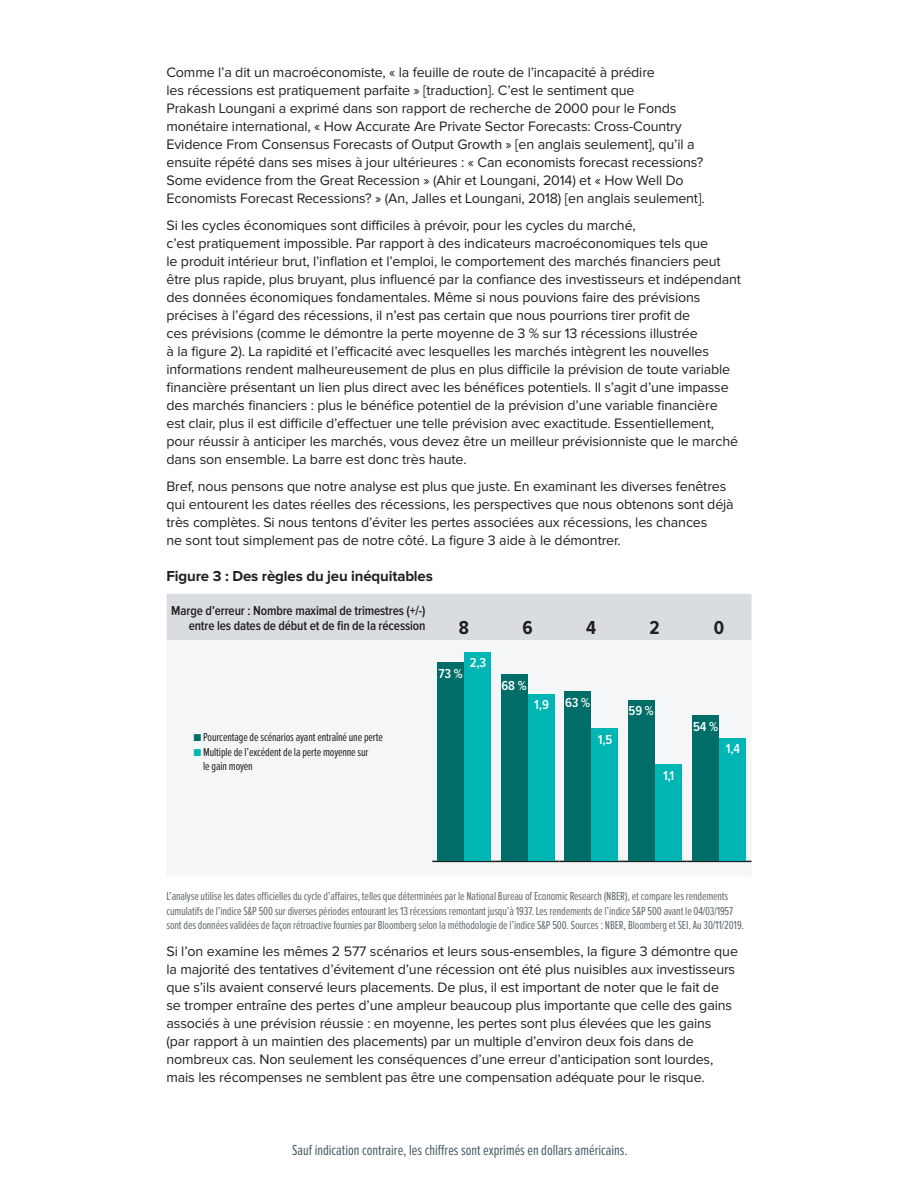
<style>
.page{position:relative;width:918px;height:1188px;background:#fff}
.page>*{position:absolute;margin:0;border:0;box-sizing:border-box;transform-origin:0 0}
.header2{font:700 19.5px "Proxima Nova Cond";color:#231f20}
.t1{font:15px "Proxima Nova Ex Cn";color:#465a64}
.Exhibit{font:700 15px "Proxima Nova";letter-spacing:-.01em;color:#231f20}
.Body_Copy__10pt__R{font:14.25px/18px "Proxima Nova";letter-spacing:-.01em;color:#231f20}
.header2-2{font:600 13.5px/15px "Proxima Nova Cond";letter-spacing:-.01em;color:#231f20;text-align:right}
.header2-3{font:600 13.5px "Proxima Nova Cond";letter-spacing:-.01em;color:#fff}
.Footnote{font:12px/14.4px "Proxima Nova Ex Cn";letter-spacing:-.01em;color:#5f696f}
.header2-4{font:12px/14.4px "Proxima Nova Ex Cn";letter-spacing:-.01em;color:#231f20}
.s1{color:#006d68}
.s2{color:#00b6b5}
</style>
<div class="page">
<div style="left:166px;top:594px;width:586px;height:46px;background:#d9dce0"></div>
<hr style="left:432px;top:861px;width:64px;height:1px;background:#231f20">
<hr style="left:496px;top:861px;width:63px;height:1px;background:#231f20">
<hr style="left:559px;top:861px;width:64px;height:1px;background:#231f20">
<hr style="left:623px;top:861px;width:63px;height:1px;background:#231f20">
<hr style="left:686px;top:861px;width:66px;height:1px;background:#231f20">
<div style="left:437px;top:662px;width:27px;height:199px;background:#006d68"></div>
<div style="left:464px;top:652px;width:27px;height:209px;background:#00b6b5"></div>
<div style="left:501px;top:674px;width:27px;height:187px;background:#006d68"></div>
<div style="left:528px;top:694px;width:27px;height:167px;background:#00b6b5"></div>
<div style="left:564px;top:692px;width:27px;height:169px;background:#006d68"></div>
<div style="left:591px;top:728px;width:27px;height:133px;background:#00b6b5"></div>
<div style="left:628px;top:700px;width:27px;height:161px;background:#006d68"></div>
<div style="left:655px;top:765px;width:27px;height:96px;background:#00b6b5"></div>
<div style="left:692px;top:715px;width:27px;height:146px;background:#006d68"></div>
<div style="left:719px;top:738px;width:27px;height:123px;background:#00b6b5"></div>
<p class="Body_Copy__10pt__R" style="left:166px;top:64px;width:540px">Comme l’a dit un macroéconomiste, « la feuille de route de l’incapacité à prédire<br>les récessions est pratiquement parfaite » [traduction]. C’est le sentiment que<br>Prakash Loungani a exprimé dans son rapport de recherche de 2000 pour le Fonds monétaire international, « How Accurate Are Private Sector Forecasts: Cross-Country Evidence From Consensus Forecasts of Output Growth » [en anglais seulement], qu’il a ensuite répété dans ses mises à jour ultérieures : « Can economists forecast recessions?<br>Some evidence from the Great Recession » (Ahir et Loungani, 2014) et « How Well Do Economists Forecast Recessions? » (An, Jalles et Loungani, 2018) [en anglais seulement].</p>
<p class="Body_Copy__10pt__R" style="left:166px;top:217px;width:576px">Si les cycles économiques sont difficiles à prévoir, pour les cycles du marché,<br>c’est pratiquement impossible. Par rapport à des indicateurs macroéconomiques tels que<br>le produit intérieur brut, l’inflation et l’emploi, le comportement des marchés financiers peut être plus rapide, plus bruyant, plus influencé par la confiance des investisseurs et indépendant des données économiques fondamentales. Même si nous pouvions faire des prévisions précises à l’égard des récessions, il n’est pas certain que nous pourrions tirer profit de<br>ces prévisions (comme le démontre la perte moyenne de 3 % sur 13 récessions illustrée<br>à la figure 2). La rapidité et l’efficacité avec lesquelles les marchés intègrent les nouvelles informations rendent malheureusement de plus en plus difficile la prévision de toute variable financière présentant un lien plus direct avec les bénéfices potentiels. Il s’agit d’une impasse des marchés financiers : plus le bénéfice potentiel de la prévision d’une variable financière<br>est clair, plus il est difficile d’effectuer une telle prévision avec exactitude. Essentiellement, pour réussir à anticiper les marchés, vous devez être un meilleur prévisionniste que le marché dans son ensemble. La barre est donc très haute.</p>
<p class="Body_Copy__10pt__R" style="left:166px;top:478px;width:569px">Bref, nous pensons que notre analyse est plus que juste. En examinant les diverses fenêtres qui entourent les dates réelles des récessions, les perspectives que nous obtenons sont déjà très complètes. Si nous tentons d’éviter les pertes associées aux récessions, les chances<br>ne sont tout simplement pas de notre côté. La figure 3 aide à le démontrer.</p>
<p class="Exhibit" style="left:166px;top:569px;width:268px">Figure 3 : Des règles du jeu inéquitables</p>
<p class="header2-2" style="left:171px;top:603px;width:256px">Marge d’erreur : Nombre maximal de trimestres (+/-) entre les dates de début et de fin de la récession</p>
<p class="header2" style="left:459px;top:617px;width:12px">8</p>
<p class="header2" style="left:523px;top:617px;width:12px">6</p>
<p class="header2" style="left:586px;top:617px;width:12px">4</p>
<p class="header2" style="left:650px;top:617px;width:12px">2</p>
<p class="header2" style="left:714px;top:617px;width:12px">0</p>
<p class="header2-4" style="left:194px;top:730px;width:191px"><span class="s1">■</span> Pourcentage de scénarios ayant entraîné une perte</p>
<p class="header2-4" style="left:203px;top:745px;width:167px;text-indent:-10px"><span class="s2">■</span> Multiple de l’excédent de la perte moyenne sur le gain moyen</p>
<p class="header2-3" style="left:470px;top:655px;width:18px">2,3</p>
<p class="header2-3" style="left:439px;top:666px;width:26px">73 %</p>
<p class="header2-3" style="left:502px;top:678px;width:27px">68 %</p>
<p class="header2-3" style="left:534px;top:697px;width:16px">1,9</p>
<p class="header2-3" style="left:565px;top:695px;width:27px">63 %</p>
<p class="header2-3" style="left:598px;top:732px;width:16px">1,5</p>
<p class="header2-3" style="left:629px;top:703px;width:27px">59 %</p>
<p class="header2-3" style="left:663px;top:768px;width:13px">1,1</p>
<p class="header2-3" style="left:693px;top:719px;width:26px">54 %</p>
<p class="header2-3" style="left:726px;top:741px;width:16px">1,4</p>
<p class="Footnote" style="left:166px;top:889px;width:579px">L’analyse utilise les dates officielles du cycle d’affaires, telles que déterminées par le National Bureau of Economic Research (NBER), et compare les rendements cumulatifs de l’indice S&amp;P 500 sur diverses périodes entourant les 13 récessions remontant jusqu’à 1937. Les rendements de l’indice S&amp;P 500 avant le 04/03/1957 sont des données validées de façon rétroactive fournies par Bloomberg selon la méthodologie de l’indice S&amp;P 500. Sources : NBER, Bloomberg et SEI. Au 30/11/2019.</p>
<p class="Body_Copy__10pt__R" style="left:166px;top:942px;width:573px">Si l’on examine les mêmes 2 577 scénarios et leurs sous-ensembles, la figure 3 démontre que la majorité des tentatives d’évitement d’une récession ont été plus nuisibles aux investisseurs que s’ils avaient conservé leurs placements. De plus, il est important de noter que le fait de<br>se tromper entraîne des pertes d’une ampleur beaucoup plus importante que celle des gains associés à une prévision réussie : en moyenne, les pertes sont plus élevées que les gains (par rapport à un maintien des placements) par un multiple d’environ deux fois dans de nombreux cas. Non seulement les conséquences d’une erreur d’anticipation sont lourdes, mais les récompenses ne semblent pas être une compensation adéquate pour le risque.</p>
<p class="t1" style="left:292px;top:1142px;width:337px">Sauf indication contraire, les chiffres sont exprimés en dollars américains.</p>
</div>
